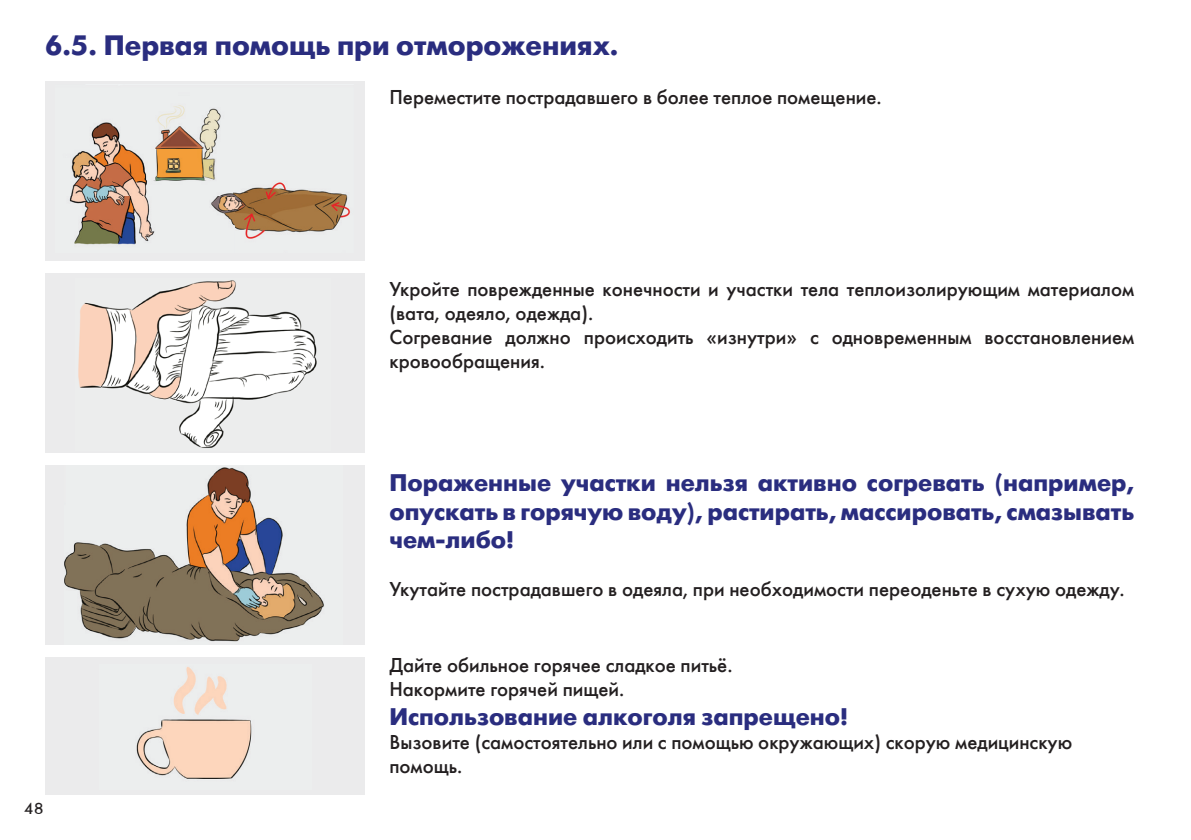
<style>
.page{position:relative;width:1191px;height:840px;background:#fff}
.page>*{position:absolute;margin:0;border:0;box-sizing:border-box;transform-origin:0 0}
.t1{font:700 28px "Futura Futuris C";color:#2a2d7f}
.t2{font:700 24px/28.8px "Futura Futuris C";color:#2a2d7f;text-align:justify}
.t3{font:20px/24px "Futura Futuris C";color:#231f20}
.t4{font:18px "Futura";color:#231f20}
</style>
<div class="page">
<div style="left:45px;top:81px;width:320px;height:180px;background:#ebebec"></div>
<div style="left:45px;top:273px;width:320px;height:179px;background:#ebebec"></div>
<div style="left:45px;top:465px;width:320px;height:179px;background:#ebebec"></div>
<div style="left:45px;top:657px;width:320px;height:137px;background:#ebebec"></div>
<img style="left:69px;top:105px;width:281px;height:140px">
<img style="left:78px;top:280px;width:239px;height:168px">
<img style="left:64px;top:467px;width:260px;height:175px">
<img style="left:136px;top:667px;width:116px;height:112px">
<h1 class="t1" style="left:45px;top:29px;width:575px">6.5. Первая помощь при отморожениях.</h1>
<p class="t3" style="left:389px;top:85px;width:494px">Переместите пострадавшего в более теплое помещение.</p>
<p class="t3" style="left:389px;top:276px;width:746px">Укройте поврежденные конечности и участки тела теплоизолирующим материалом (вата, одеяло, одежда).<br>Согревание должно происходить «изнутри» с одновременным восстановлением кровообращения.</p>
<p class="t2" style="left:389px;top:468px;width:746px">Пораженные участки нельзя активно согревать (например, опускать в горячую воду), растирать, массировать, смазывать чем-либо!</p>
<p class="t3" style="left:389px;top:577px;width:737px">Укутайте пострадавшего в одеяла, при необходимости переоденьте в сухую одежду.</p>
<p class="t4" style="left:23px;top:799px;width:22px">48</p>
<p class="t3" style="left:389px;top:653px;width:345px">Дайте обильное горячее сладкое питьё.<br>Накормите горячей пищей.</p>
<p class="t2" style="left:389px;top:702px;width:460px">Использование алкоголя запрещено!</p>
<p class="t3" style="left:389px;top:729px;width:684px">Вызовите (самостоятельно или с помощью окружающих) скорую медицинскую помощь.</p>
</div>
